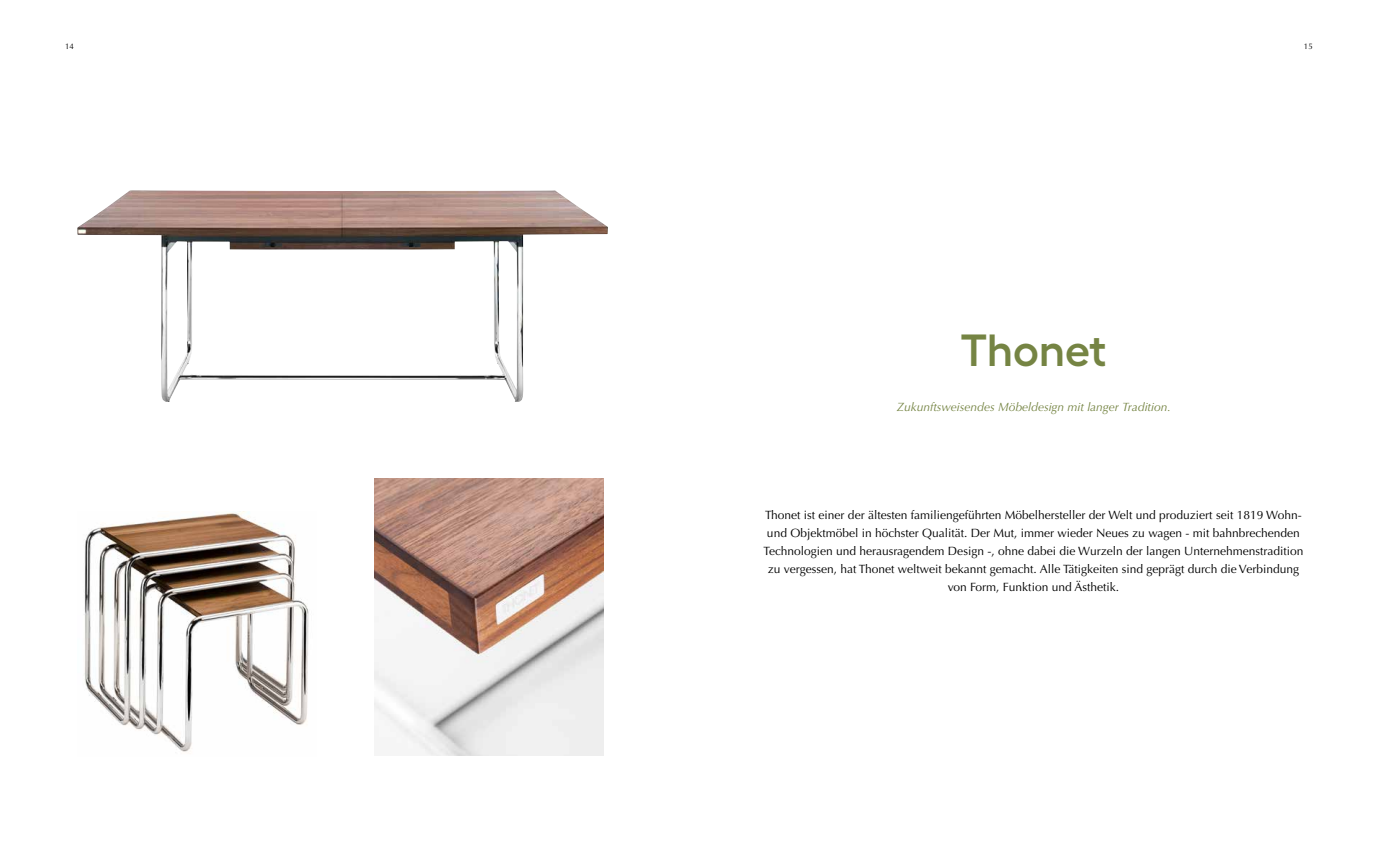
<style>
.page{position:relative;width:1378px;height:842px;background:#fff}
.page>*{position:absolute;margin:0;border:0;box-sizing:border-box;transform-origin:0 0}
.t1{font:600 45px "Hellix";color:#758443}
.t2{font:12px/18px "Optima LT Pro";color:#000;text-align:center}
.t3{font:italic 12px "Optima LT Pro";color:#758443}
.t4{font:8px "Optima LT Pro";color:#000}
</style>
<div class="page">
<img style="left:84px;top:512px;width:225px;height:240px">
<img style="left:375px;top:478px;width:229px;height:278px">
<img style="left:77px;top:190px;width:531px;height:212px">
<p class="t4" style="left:65px;top:42px;width:10px">14</p>
<p class="t4" style="left:1304px;top:42px;width:10px">15</p>
<h1 class="t1" style="left:960px;top:315px;width:148px">Thonet</h1>
<p class="t3" style="left:897px;top:400px;width:275px">Zukunftsweisendes Möbeldesign mit langer Tradition.</p>
<p class="t2" style="left:763px;top:506px;width:541px">Thonet ist einer der ältesten familiengeführten Möbelhersteller der Welt und produziert seit 1819 Wohn&shy;und Objektmöbel in höchster Qualität. Der Mut, immer wieder Neues zu wagen - mit bahnbrechenden Technologien und herausragendem Design -, ohne dabei die Wurzeln der langen Unternehmenstradition zu vergessen, hat Thonet weltweit bekannt gemacht. Alle Tätigkeiten sind geprägt durch die Verbindung von Form, Funktion und Ästhetik.</p>
</div>
